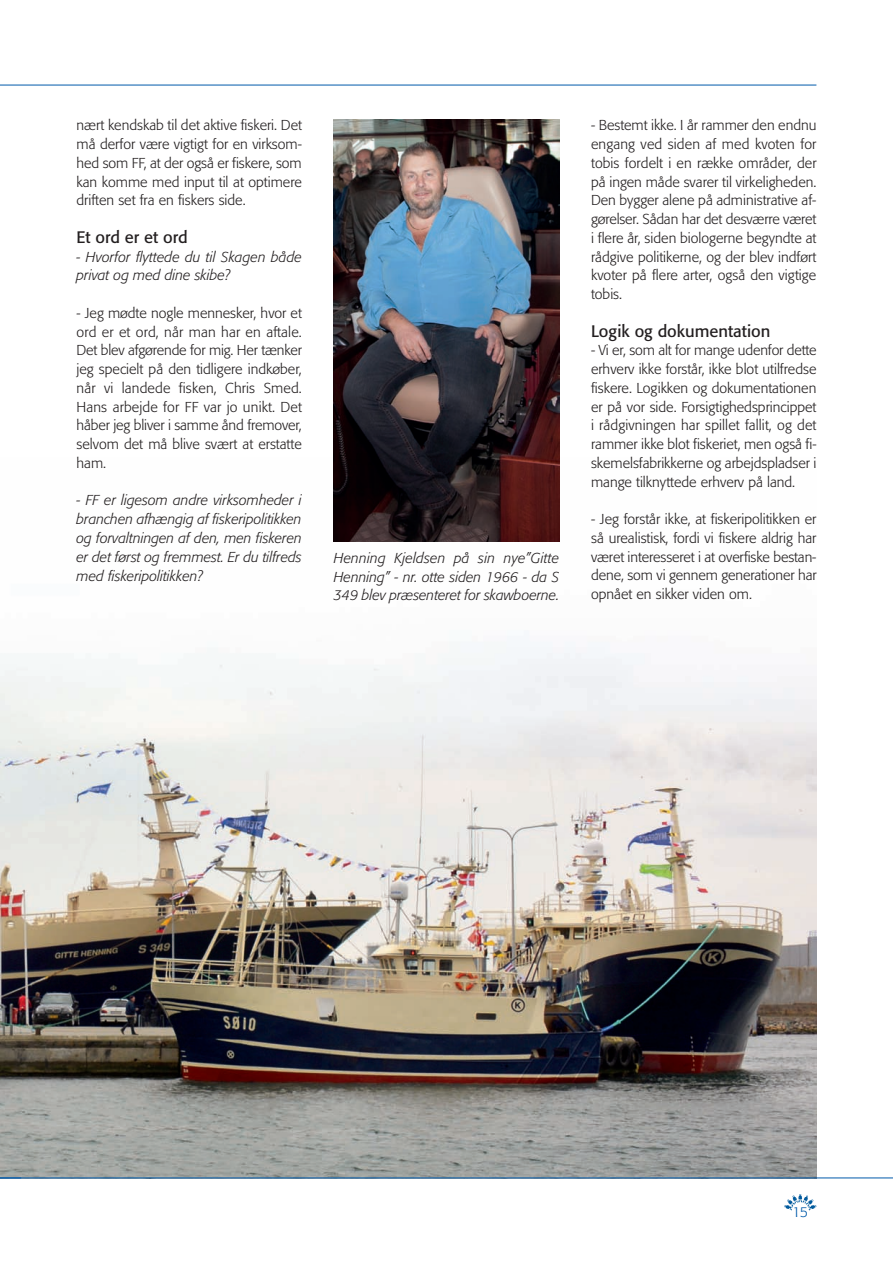
<style>
.page{position:relative;width:893px;height:1263px;background:#fff}
.page>*{position:absolute;margin:0;border:0;box-sizing:border-box;transform-origin:0 0}
.t1{font:16.5px "Formata";color:#231f20}
.t2{font:300 14.25px/18.8px "Formata";color:#231f20;text-align:justify}
.t3{font:italic 300 14.25px/18.8px "Formata";color:#231f20;text-align:justify}
.t4{font:300 14.25px "Formata";color:#015aaa}
</style>
<div class="page">
<img style="left:0;top:458px;width:816px;height:719px">
<hr style="left:0;top:85px;width:816px;height:1px;background:#015aaa">
<svg style="left:784px;top:1194px;width:32px;height:16px"></svg>
<img style="left:334px;top:119px;width:225px;height:423px">
<hr style="left:0;top:1177px;width:893px;height:1px;background:#015aaa">
<p class="t2" style="left:77px;top:117px;width:227px">nært kendskab til det aktive fiskeri. Det må derfor være vigtigt for en virksom&shy;hed som FF, at der også er fiskere, som kan komme med input til at optimere driften set fra en fiskers side.</p>
<p class="t1" style="left:77px;top:230px;width:113px">Et ord er et ord</p>
<p class="t3" style="left:77px;top:248px;width:227px">- Hvorfor flyttede du til Skagen både privat og med dine skibe?</p>
<p class="t2" style="left:77px;top:305px;width:227px">- Jeg mødte nogle mennesker, hvor et ord er et ord, når man har en aftale.<br>Det blev afgørende for mig. Her tænker jeg specielt på den tidligere indkøber, når vi landede fisken, Chris Smed.<br>Hans arbejde for FF var jo unikt. Det håber jeg bliver i samme ånd fremover, selvom det må blive svært at erstatte ham.</p>
<p class="t3" style="left:77px;top:492px;width:227px">- FF er ligesom andre virksomheder i branchen afhængig af fiskeripolitikken og forvaltningen af den, men fiskeren er det først og fremmest. Er du tilfreds med fiskeripolitikken?</p>
<p class="t3" style="left:334px;top:550px;width:227px">Henning Kjeldsen på sin nye”Gitte Henning” - nr. otte siden 1966 - da S 349 blev præsenteret for skawboerne.</p>
<p class="t2" style="left:591px;top:117px;width:227px">- Bestemt ikke. I år rammer den endnu engang ved siden af med kvoten for tobis fordelt i en række områder, der på ingen måde svarer til virkeligheden.<br>Den bygger alene på administrative af&shy;gørelser. Sådan har det desværre været i flere år, siden biologerne begyndte at rådgive politikerne, og der blev indført kvoter på flere arter, også den vigtige tobis.</p>
<p class="t1" style="left:591px;top:324px;width:181px">Logik og dokumentation</p>
<p class="t2" style="left:591px;top:342px;width:227px">- Vi er, som alt for mange udenfor dette erhverv ikke forstår, ikke blot utilfredse fiskere. Logikken og dokumentationen er på vor side. Forsigtighedsprincippet i rådgivningen har spillet fallit, og det rammer ikke blot fiskeriet, men også fi&shy;skemelsfabrikkerne og arbejdspladser i mange tilknyttede erhverv på land.</p>
<p class="t2" style="left:591px;top:511px;width:227px">- Jeg forstår ikke, at fiskeripolitikken er så urealistisk, fordi vi fiskere aldrig har været interesseret i at overfiske bestan&shy;dene, som vi gennem generationer har opnået en sikker viden om.</p>
<p class="t4" style="left:792px;top:1206px;width:18px">15</p>
</div>
